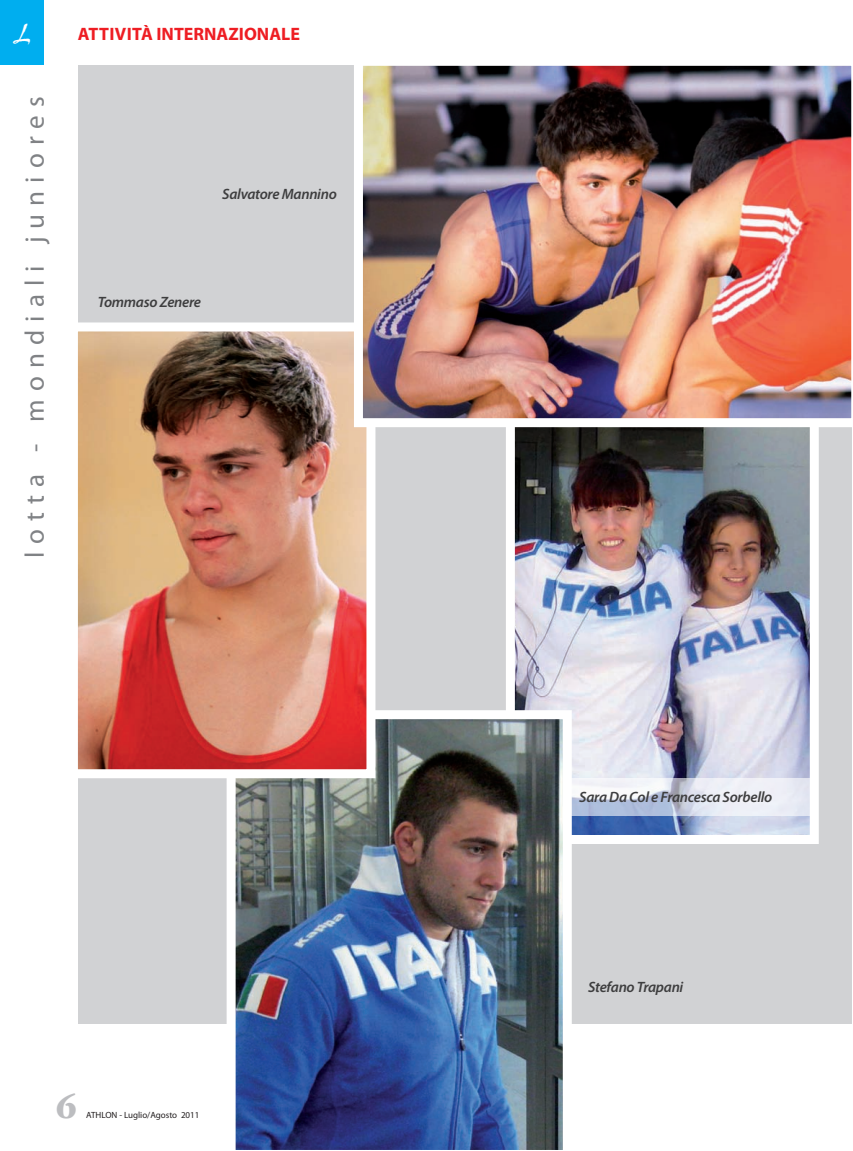
<style>
.page{position:relative;width:853px;height:1151px;background:#fff}
.page>*{position:absolute;margin:0;border:0;box-sizing:border-box;transform-origin:0 0}
.t1{font:900 36px "Hoefler Text";color:#bcbdc0}
.t2{font:700 30px "Ex Ponto Pro";color:#fff}
.t3{font:27px "Myriad Pro";letter-spacing:.3em;color:#808285}
.t4{font:700 18px "Myriad Pro";color:#ee1d23}
.t5{font:italic 600 15px "Myriad Pro";letter-spacing:-.02em;color:#3e3e3f}
.t6{font:9px "Myriad Pro";color:#231f20}
</style>
<div class="page">
<div style="left:0;top:0;width:44px;height:65px;background:#00aeef"></div>
<div style="left:78px;top:65px;width:774px;height:959px;background:#d1d2d4"></div>
<img style="left:516px;top:427px;width:293px;height:407px">
<div style="left:506px;top:376px;width:313px;height:468px;border:9px solid #fff"></div>
<img style="left:227px;top:710px;width:345px;height:440px">
<img style="left:79px;top:332px;width:286px;height:436px">
<div style="left:69px;top:322px;width:306px;height:456px;border:9px solid #fff"></div>
<img style="left:354px;top:65px;width:498px;height:362px">
<svg style="left:569px;top:778px;width:241px;height:38px;background:#dce1ed"></svg>
<h2 class="t2" style="left:13px;top:15px;width:19px">L</h2>
<h3 class="t3" style="left:18px;top:558px;width:463px;rotate:-90deg">lotta - mondiali juniores</h3>
<p class="t4" style="left:78px;top:22px;width:223px">ATTIVITÀ INTERNAZIONALE</p>
<p class="t5" style="left:222px;top:185px;width:116px">Salvatore Mannino</p>
<p class="t5" style="left:98px;top:293px;width:105px">Tommaso Zenere</p>
<h1 class="t1" style="left:55px;top:1084px;width:24px">6</h1>
<p class="t6" style="left:86px;top:1109px;width:115px">ATHLON - Luglio/Agosto 2011</p>
<p class="t5" style="left:579px;top:787px;width:195px">Sara Da Col e Francesca Sorbello</p>
<p class="t5" style="left:588px;top:977px;width:97px">Stefano Trapani</p>
</div>
